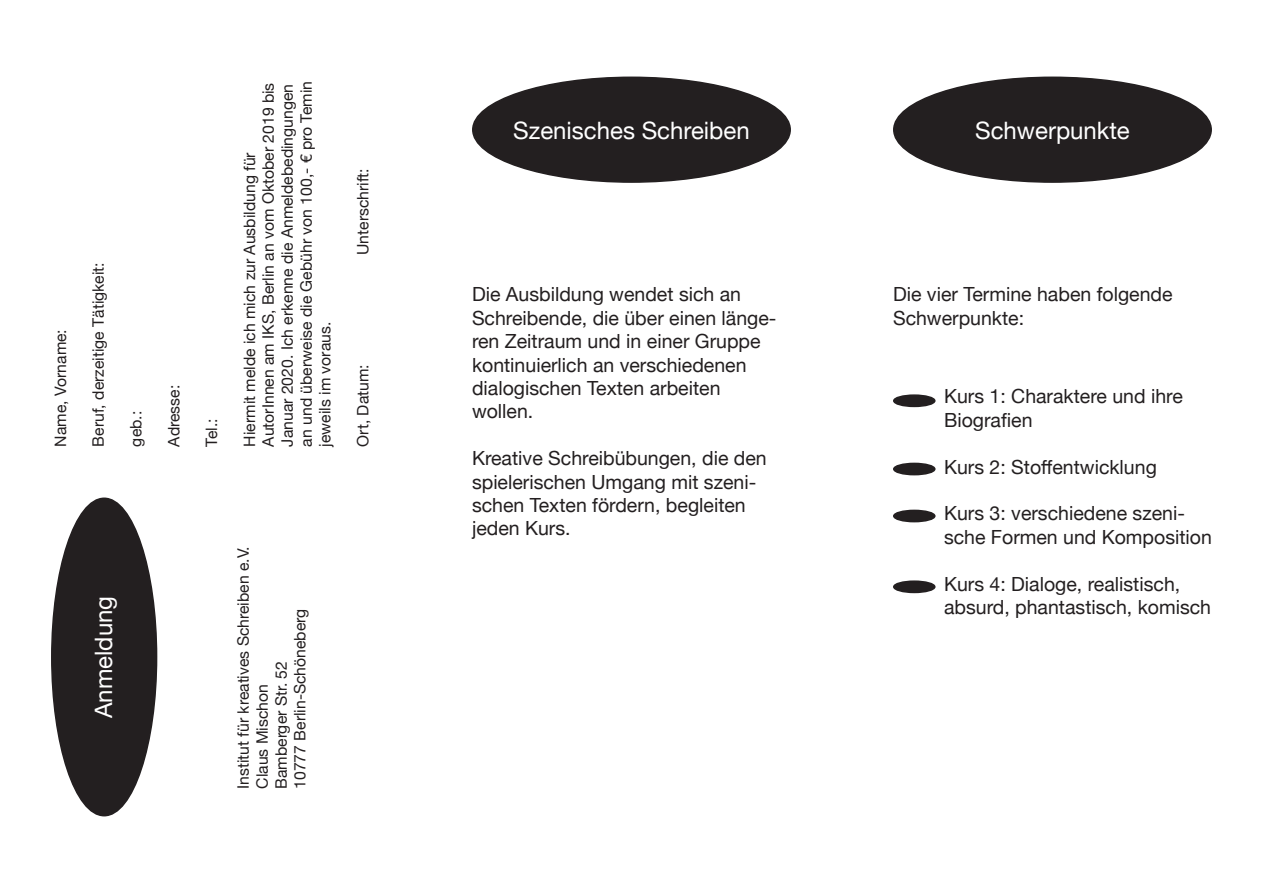
<style>
.page{position:relative;width:1263px;height:893px;background:#fff}
.page>*{position:absolute;margin:0;border:0;box-sizing:border-box;transform-origin:0 0}
.t1{font:24px "Helvetica Neue";color:#fff}
.t2{font:19.5px/23.4px "Helvetica Neue";color:#231f20}
.t3{font:15.75px/18.9px "Helvetica Neue";color:#231f20}
</style>
<div class="page">
<div style="left:894px;top:77px;width:317px;height:105px;background:#231f20;border-radius:50%"></div>
<div style="left:473px;top:77px;width:317px;height:105px;background:#231f20;border-radius:50%"></div>
<div style="left:52px;top:498px;width:105px;height:318px;background:#231f20;border-radius:50%"></div>
<div style="left:894px;top:395px;width:41px;height:11px;background:#231f20;border-radius:50%"></div>
<div style="left:893px;top:394px;width:42px;height:13px;border:2px solid #231f20;border-radius:50%"></div>
<div style="left:894px;top:463px;width:41px;height:12px;background:#231f20;border-radius:50%"></div>
<div style="left:893px;top:463px;width:42px;height:12px;border:2px solid #231f20;border-radius:50%"></div>
<div style="left:894px;top:510px;width:41px;height:12px;background:#231f20;border-radius:50%"></div>
<div style="left:893px;top:510px;width:42px;height:12px;border:2px solid #231f20;border-radius:50%"></div>
<div style="left:894px;top:581px;width:41px;height:11px;background:#231f20;border-radius:50%"></div>
<div style="left:893px;top:580px;width:42px;height:13px;border:2px solid #231f20;border-radius:50%"></div>
<p class="t3" style="left:52px;top:446px;width:119px;rotate:-90deg">Name, Vorname:</p>
<p class="t3" style="left:90px;top:446px;width:186px;rotate:-90deg">Beruf, derzeitige Tätigkeit:</p>
<p class="t3" style="left:127px;top:446px;width:37px;rotate:-90deg">geb.:</p>
<p class="t3" style="left:165px;top:446px;width:63px;rotate:-90deg">Adresse:</p>
<p class="t3" style="left:203px;top:446px;width:30px;rotate:-90deg">Tel.:</p>
<p class="t3" style="left:241px;top:446px;width:367px;rotate:-90deg">Hiermit melde ich mich zur Ausbildung für AutorInnen am IKS, Berlin an vom Oktober 2019 bis Januar 2020. Ich erkenne die Anmeldebedingungen an und überweise die Gebühr von 100,- € pro Temin jeweils im voraus.</p>
<p class="t3" style="left:354px;top:255px;width:88px;rotate:-90deg">Unterschrift:</p>
<p class="t3" style="left:354px;top:446px;width:84px;rotate:-90deg">Ort, Datum:</p>
<p class="t1" style="left:86px;top:718px;width:124px;rotate:-90deg">Anmeldung</p>
<p class="t3" style="left:235px;top:789px;width:244px;rotate:-90deg">Institut für kreatives Schreiben e.V.<br>Claus Mischon<br>Bamberger Str. 52<br>10777 Berlin-Schöneberg</p>
<p class="t1" style="left:513px;top:113px;width:238px">Szenisches Schreiben</p>
<p class="t1" style="left:975px;top:113px;width:156px">Schwerpunkte</p>
<p class="t2" style="left:472px;top:284px;width:306px">Die Ausbildung wendet sich an<br>Schreibende, die über einen länge&shy;ren Zeitraum und in einer Gruppe kontinuierlich an verschiedenen dialogischen Texten arbeiten wollen.</p>
<p class="t2" style="left:472px;top:448px;width:296px">Kreative Schreibübungen, die den spielerischen Umgang mit szeni&shy;schen Texten fördern, begleiten jeden Kurs.</p>
<p class="t2" style="left:893px;top:284px;width:281px">Die vier Termine haben folgende<br>Schwerpunkte:</p>
<p class="t2" style="left:944px;top:386px;width:240px">Kurs 1: Charaktere und ihre<br>Biografien</p>
<p class="t2" style="left:944px;top:456px;width:214px">Kurs 2: Stoffentwicklung</p>
<p class="t2" style="left:944px;top:503px;width:269px">Kurs 3: verschiedene szeni&shy;sche Formen und Komposition</p>
<p class="t2" style="left:944px;top:573px;width:268px">Kurs 4: Dialoge, realistisch, absurd, phantastisch, komisch</p>
</div>
